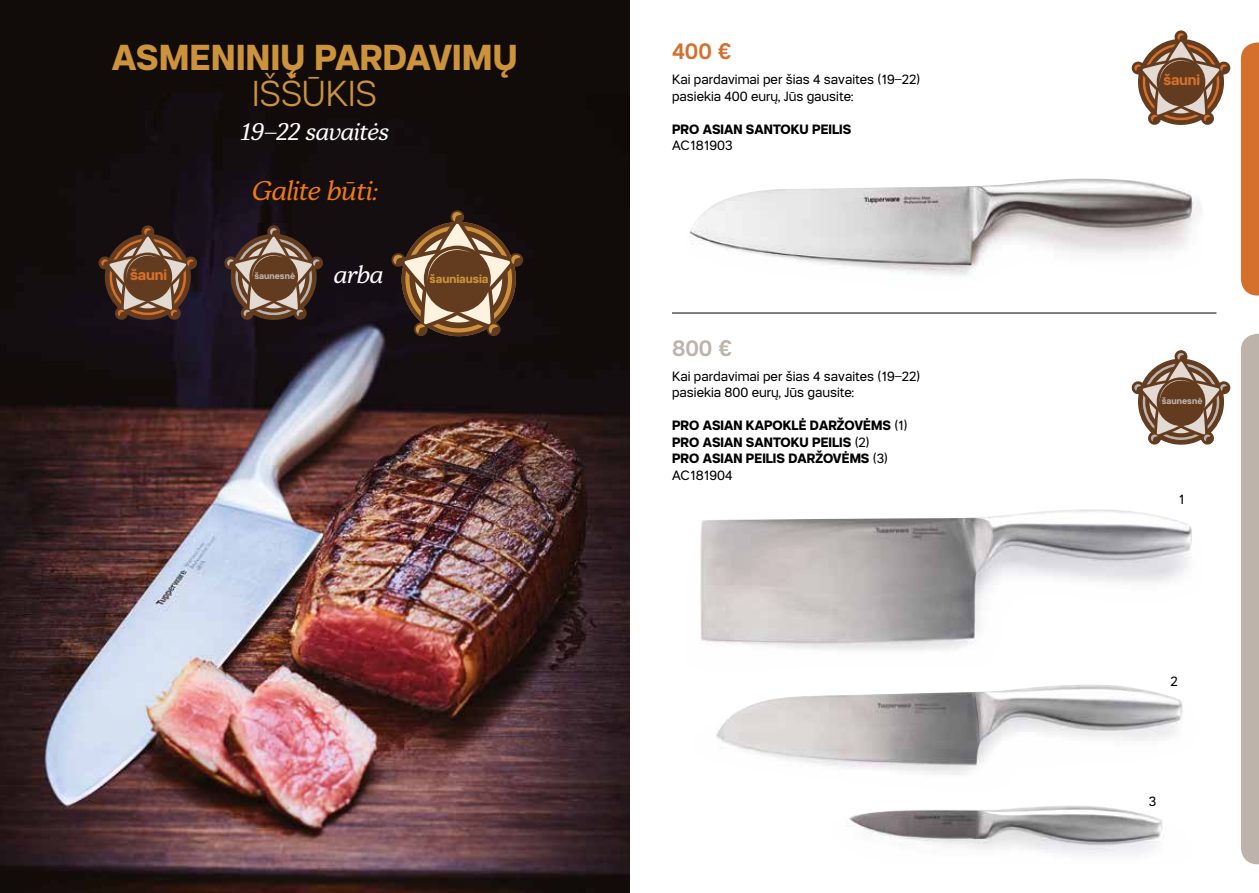
<style>
.page{position:relative;width:1259px;height:893px;background:#fff}
.page>*{position:absolute;margin:0;border:0;box-sizing:border-box;transform-origin:0 0}
.t1{font:700 36px "Tupper PRO";letter-spacing:.01em;color:#cc933c}
.t2{font:300 36px "Tupper PRO";color:#cc933c}
.t3{font:italic 27px "Tupper Serif 24";letter-spacing:-.025em;color:#ef7b10}
.t4{font:italic 24.3px "Tupper Serif 24";color:#fff}
.t5{font:italic 24px "Tupper Serif 24";letter-spacing:-.02em;color:#fff}
.t6{font:500 22.5px "Tupper PRO";color:#d4702b}
.t7{font:500 22.5px "Tupper PRO";color:#beb3ab}
.t8{font:700 14.85px "Tupper PRO";letter-spacing:-.01em;color:#d4702b}
.t9{font:13.5px/16.5px "Tupper PRO";color:#000}
.t10{font:700 13.5px/16.5px "Tupper PRO";color:#000}
.t11{font:700 11.85px "Tupper PRO";letter-spacing:-.005em;color:#cc933c}
.t12{font:700 8.85px "Tupper PRO";letter-spacing:.005em;color:#beb3ab}
.s1{font-weight:400}
</style>
<div class="page">
<img style="left:0;top:0;width:629px;height:893px">
<img style="left:689px;top:179px;width:512px;height:97px">
<img style="left:700px;top:509px;width:492px;height:345px">
<hr style="left:672px;top:313px;width:544px;height:1px;background:#000">
<div style="left:1241px;top:43px;width:18px;height:253px;background:#d4702b"></div>
<div style="left:1241px;top:334px;width:18px;height:530px;background:#beb3ab"></div>
<div style="left:450px;top:210px;width:14px;height:14px;background:#633c20;border-radius:50%"></div>
<svg style="left:390px;top:212px;width:134px;height:125px;background:#654c38"></svg>
<svg style="left:96px;top:224px;width:103px;height:99px;background:#5b4134"></svg>
<svg style="left:1131px;top:30px;width:100px;height:95px"></svg>
<svg style="left:222px;top:224px;width:103px;height:98px;background:#5b463b"></svg>
<svg style="left:1131px;top:350px;width:100px;height:95px"></svg>
<h1 class="t1" style="left:112px;top:28px;width:407px">ASMENINIŲ PARDAVIMŲ</h1>
<h1 class="t2" style="left:252px;top:64px;width:127px">IŠŠŪKIS</h1>
<h3 class="t5" style="left:240px;top:116px;width:150px">19–22 savaitės</h3>
<h2 class="t3" style="left:252px;top:173px;width:128px">Galite būti:</h2>
<h3 class="t4" style="left:334px;top:258px;width:51px">arba</h3>
<p class="t8" style="left:130px;top:263px;width:38px">šauni</p>
<p class="t11" style="left:429px;top:270px;width:60px">šauniausia</p>
<p class="t12" style="left:254px;top:269px;width:42px">šaunesnė</p>
<h3 class="t6" style="left:672px;top:33px;width:61px">400 €</h3>
<p class="t9" style="left:672px;top:70px;width:250px">Kai pardavimai per šias 4 savaites (19–22) pasiekia 400 eurų, Jūs gausite:</p>
<p class="t10" style="left:672px;top:120px;width:181px">PRO ASIAN SANTOKU PEILIS</p>
<p class="t9" style="left:672px;top:136px;width:62px">AC181903</p>
<h3 class="t7" style="left:672px;top:330px;width:62px">800 €</h3>
<p class="t9" style="left:672px;top:367px;width:250px">Kai pardavimai per šias 4 savaites (19–22) pasiekia 800 eurų, Jūs gausite:</p>
<p class="t10" style="left:672px;top:417px;width:237px">PRO ASIAN KAPOKLĖ DARŽOVĖMS <span class="s1">(1)<br></span>PRO ASIAN SANTOKU PEILIS <span class="s1">(2)<br></span>PRO ASIAN PEILIS DARŽOVĖMS <span class="s1">(3)<br>AC181904</span></p>
<p class="t8" style="left:1163px;top:68px;width:38px">šauni</p>
<p class="t12" style="left:1161px;top:394px;width:42px">šaunesnė</p>
<p class="t9" style="left:1178px;top:490px;width:7px">1</p>
<p class="t9" style="left:1170px;top:672px;width:9px">2</p>
<p class="t9" style="left:1149px;top:792px;width:9px">3</p>
</div>
